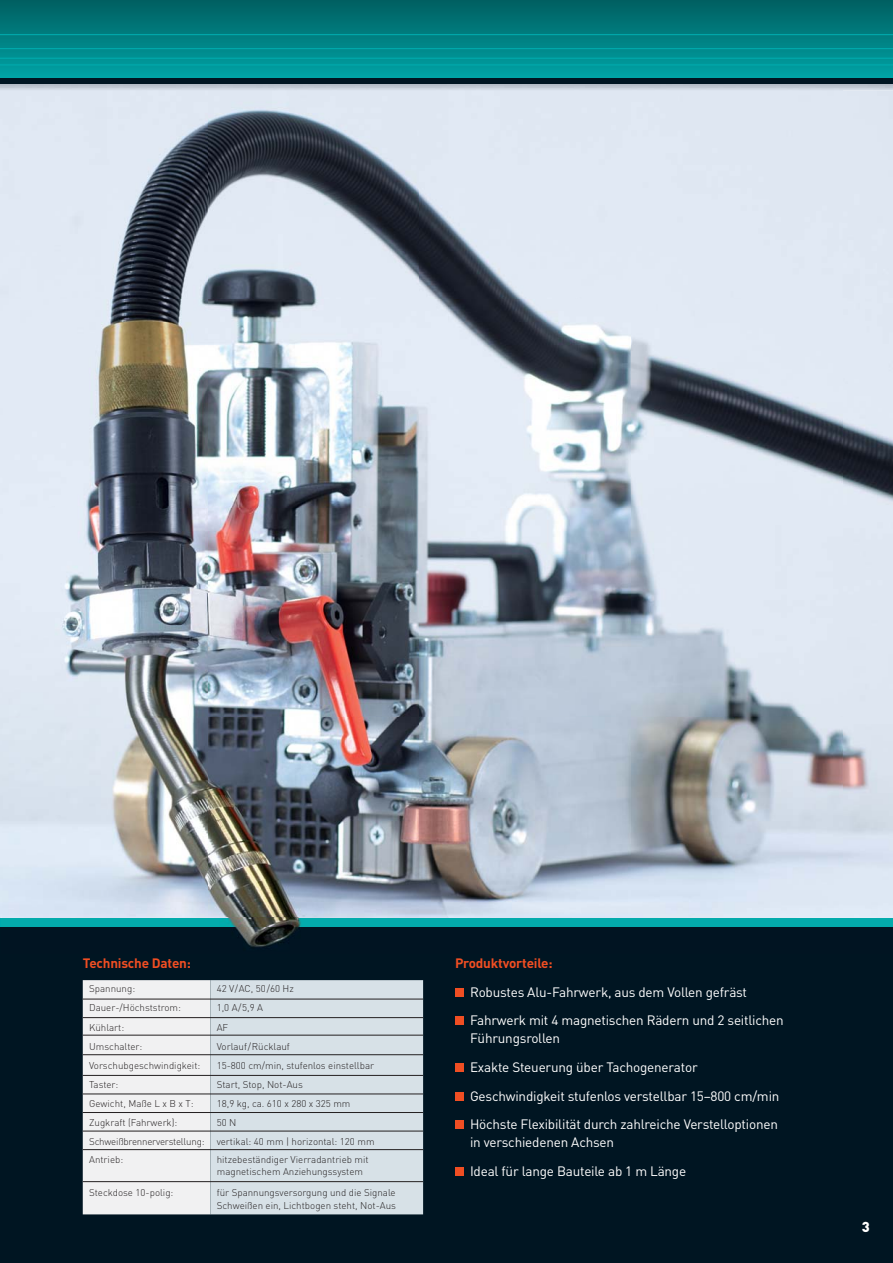
<style>
.page{position:relative;width:893px;height:1263px;background:#fff}
.page>*{position:absolute;margin:0;border:0;box-sizing:border-box;transform-origin:0 0}
.t1{font:900 14.25px "DIN";color:#fff}
.t2{font:13.5px/28.7px "DIN";letter-spacing:-.015em;color:#fff}
.t3{font:700 13.5px "DIN";letter-spacing:-.015em;color:#f04e23}
.t4{font:300 9.75px/11.7px "DIN";color:#231f20}
.t5{font:300 9.75px/19.2px "DIN";letter-spacing:-.02em;color:#231f20}
</style>
<div class="page">
<img style="left:0;top:91px;width:842px;height:627px">
<img style="left:842px;top:91px;width:50px;height:826px">
<img style="left:0;top:718px;width:209px;height:200px">
<img style="left:209px;top:718px;width:633px;height:199px">
<svg style="left:0;top:0;width:892px;height:79px;background:#007f81"></svg>
<hr style="left:0;top:34px;width:892px;height:1px;background:#00aaad">
<hr style="left:0;top:48px;width:892px;height:1px;background:#00aaad">
<hr style="left:0;top:58px;width:892px;height:1px;background:#00aaad">
<hr style="left:0;top:64px;width:892px;height:1px;background:#00aaad">
<div style="left:0;top:79px;width:892px;height:5px;background:#001522"></div>
<div style="left:0;top:927px;width:892px;height:336px;background:#001522"></div>
<div style="left:83px;top:980px;width:127px;height:234px;background:#f1f1f2"></div>
<div style="left:210px;top:980px;width:213px;height:234px;background:#d7e1e7"></div>
<hr style="left:83px;top:999px;width:340px;height:1px;background:#231f20">
<hr style="left:83px;top:1017px;width:340px;height:1px;background:#231f20">
<hr style="left:83px;top:1035px;width:340px;height:1px;background:#231f20">
<hr style="left:83px;top:1054px;width:340px;height:1px;background:#231f20">
<hr style="left:83px;top:1075px;width:340px;height:1px;background:#231f20">
<hr style="left:83px;top:1094px;width:340px;height:1px;background:#231f20">
<hr style="left:83px;top:1112px;width:340px;height:1px;background:#231f20">
<hr style="left:83px;top:1131px;width:340px;height:1px;background:#231f20">
<hr style="left:83px;top:1149px;width:340px;height:1px;background:#231f20">
<hr style="left:83px;top:1181px;width:340px;height:1px;background:#231f20">
<div style="left:455px;top:988px;width:8px;height:9px;background:#f04e23"></div>
<div style="left:455px;top:1017px;width:8px;height:8px;background:#f04e23"></div>
<div style="left:455px;top:1063px;width:8px;height:9px;background:#f04e23"></div>
<div style="left:455px;top:1092px;width:8px;height:9px;background:#f04e23"></div>
<div style="left:455px;top:1121px;width:8px;height:8px;background:#f04e23"></div>
<div style="left:455px;top:1167px;width:8px;height:9px;background:#f04e23"></div>
<img style="left:1px;top:917px;width:891px;height:30px">
<img style="left:1px;top:918px;width:891px;height:9px">
<h2 class="t3" style="left:83px;top:958px;width:110px">Technische Daten:</h2>
<p class="t4" style="left:89px;top:984px;width:48px">Spannung:</p>
<p class="t4" style="left:217px;top:984px;width:79px">42 V/AC, 50/60 Hz</p>
<p class="t4" style="left:89px;top:1003px;width:93px">Dauer-/Höchststrom:</p>
<p class="t4" style="left:217px;top:1003px;width:48px">1,0 A/5,9 A</p>
<p class="t4" style="left:89px;top:1022px;width:37px">Kühlart:</p>
<p class="t4" style="left:217px;top:1022px;width:13px">AF</p>
<p class="t4" style="left:89px;top:1041px;width:55px">Umschalter:</p>
<p class="t4" style="left:217px;top:1041px;width:75px">Vorlauf/Rücklauf</p>
<p class="t4" style="left:89px;top:1061px;width:113px">Vorschubgeschwindigkeit:</p>
<p class="t4" style="left:217px;top:1061px;width:159px">15-800 cm/min, stufenlos einstellbar</p>
<p class="t4" style="left:89px;top:1080px;width:31px">Taster:</p>
<p class="t4" style="left:217px;top:1080px;width:88px">Start, Stop, Not-Aus</p>
<p class="t4" style="left:89px;top:1099px;width:106px">Gewicht, Maße L x B x T:</p>
<p class="t4" style="left:217px;top:1099px;width:135px">18,9 kg, ca. 610 x 280 x 325 mm</p>
<p class="t4" style="left:89px;top:1118px;width:90px">Zugkraft (Fahrwerk):</p>
<p class="t5" style="left:89px;top:1114px;width:287px;text-indent:128px">50 N<br>Schweißbrennerverstellung: vertikal: 40 mm | horizontal: 120 mm</p>
<p class="t4" style="left:89px;top:1155px;width:36px">Antrieb:</p>
<p class="t4" style="left:217px;top:1155px;width:153px">hitzebeständiger Vierradantrieb mit magnetischem Anziehungssystem</p>
<p class="t4" style="left:89px;top:1187px;width:86px">Steckdose 10-polig:</p>
<p class="t4" style="left:217px;top:1187px;width:181px;line-height:13.5px">für Spannungsversorgung und die Signale<br>Schweißen ein, Lichtbogen steht, Not-Aus</p>
<h2 class="t3" style="left:455px;top:958px;width:99px">Produktvorteile:</h2>
<h2 class="t2" style="left:470px;top:979px;width:315px">Robustes Alu-Fahrwerk, aus dem Vollen gefräst<br>Fahrwerk mit 4 magnetischen Rädern und 2 seitlichen</h2>
<h2 class="t2" style="left:470px;top:1026px;width:311px">Führungsrollen<br>Exakte Steuerung über Tachogenerator Geschwindigkeit stufenlos verstellbar 15–800 cm/min Höchste Flexibilität durch zahlreiche Verstelloptionen</h2>
<h2 class="t2" style="left:470px;top:1130px;width:218px">in verschiedenen Achsen<br>Ideal für lange Bauteile ab 1 m Länge</h2>
<h1 class="t1" style="left:861px;top:1222px;width:9px">3</h1>
</div>
